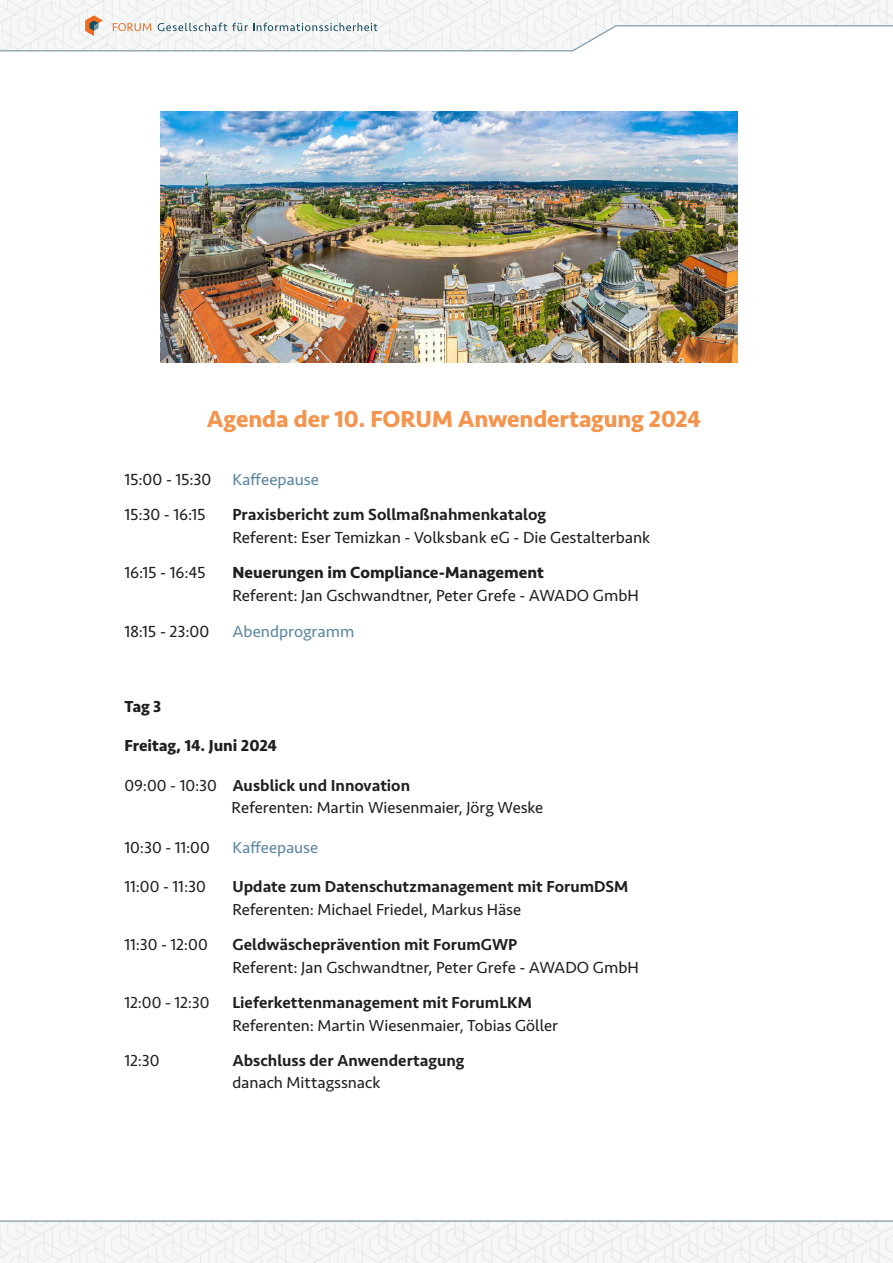
<style>
.page{position:relative;width:893px;height:1263px;background:#fff}
.page>*{position:absolute;margin:0;border:0;box-sizing:border-box;transform-origin:0 0}
.Betreffzeile{font:700 24px "Seravek";letter-spacing:-.005em;color:#f5944d}
.Standardtext{font:16.65px/22.6px "Seravek";letter-spacing:-.005em;color:#231f20}
.Standardtext-2{font:16.65px "Seravek";letter-spacing:-.005em;color:#5c87a1}
.Standardtext-3{font:16.5px/22.5px "Seravek";color:#231f20}
.Standardtext-4{font:500 16.5px/22.5px "Seravek";color:#231f20}
.Standardtext-5{font:700 16.5px "Seravek";letter-spacing:-.005em;color:#231f20}
.Standardtext-6{font:16.5px "Seravek";color:#5c87a1}
.s1{font-weight:500}
.s2{font-weight:700}
.s3{font-weight:400}
</style>
<div class="page">
<svg style="left:0;top:1222px;width:893px;height:41px"></svg>
<hr style="left:0;top:1220px;width:893px;height:2px;background:#7d99a8">
<svg style="left:0;top:0;width:893px;height:52px"></svg>
<img style="left:161px;top:111px;width:576px;height:251px">
<p class="Betreffzeile" style="left:207px;top:405px;width:495px">Agenda der 10. FORUM Anwendertagung 2024</p>
<p class="Standardtext" style="left:124px;top:468px;width:89px">15:00 - 15:30</p>
<p class="Standardtext-2" style="left:232px;top:469px;width:88px">Kaffeepause</p>
<p class="Standardtext" style="left:124px;top:503px;width:83px">15:30 - 16:15</p>
<p class="Standardtext" style="left:232px;top:503px;width:419px"><span class="s1">Praxisbericht zum Sollmaßnahmenkatalog<br></span>Referent: Eser Temizkan - Volksbank eG - Die Gestalterbank</p>
<p class="Standardtext" style="left:124px;top:562px;width:83px">16:15 - 16:45</p>
<p class="Standardtext" style="left:232px;top:562px;width:408px"><span class="s2">Neuerungen im Compliance-Management<br></span>Referent: Jan Gschwandtner, Peter Grefe - AWADO GmbH</p>
<p class="Standardtext" style="left:124px;top:620px;width:87px">18:15 - 23:00</p>
<p class="Standardtext-2" style="left:232px;top:621px;width:124px">Abendprogramm</p>
<p class="Standardtext-5" style="left:124px;top:696px;width:39px">Tag 3</p>
<p class="Standardtext-5" style="left:124px;top:735px;width:154px">Freitag, 14. Juni 2024</p>
<p class="Standardtext-3" style="left:232px;top:774px;width:313px;text-indent:-107px">09:00 - 10:30 <span class="s1">Ausblick und Innovation<br></span>Referenten: Martin Wiesenmaier, Jörg Weske</p>
<p class="Standardtext-3" style="left:124px;top:836px;width:87px">10:30 - 11:00</p>
<p class="Standardtext-6" style="left:232px;top:837px;width:87px">Kaffeepause</p>
<p class="Standardtext-3" style="left:124px;top:876px;width:83px">11:00 - 11:30</p>
<p class="Standardtext-4" style="left:232px;top:876px;width:397px">Update zum Datenschutzmanagement mit ForumDSM<br><span class="s3">Referenten: Michael Friedel, Markus Häse</span></p>
<p class="Standardtext-3" style="left:124px;top:933px;width:85px">11:30 - 12:00</p>
<p class="Standardtext-4" style="left:232px;top:934px;width:286px">Geldwäscheprävention mit ForumGWP</p>
<p class="Standardtext" style="left:232px;top:956px;width:408px">Referent: Jan Gschwandtner, Peter Grefe - AWADO GmbH</p>
<p class="Standardtext-3" style="left:124px;top:991px;width:87px">12:00 - 12:30</p>
<p class="Standardtext-3" style="left:232px;top:991px;width:327px"><span class="s1">Lieferkettenmanagement mit ForumLKM<br></span>Referenten: Martin Wiesenmaier, Tobias Göller</p>
<p class="Standardtext-3" style="left:124px;top:1049px;width:37px">12:30</p>
<p class="Standardtext-4" style="left:232px;top:1049px;width:233px">Abschluss der Anwendertagung <span class="s3">danach Mittagssnack</span></p>
</div>
